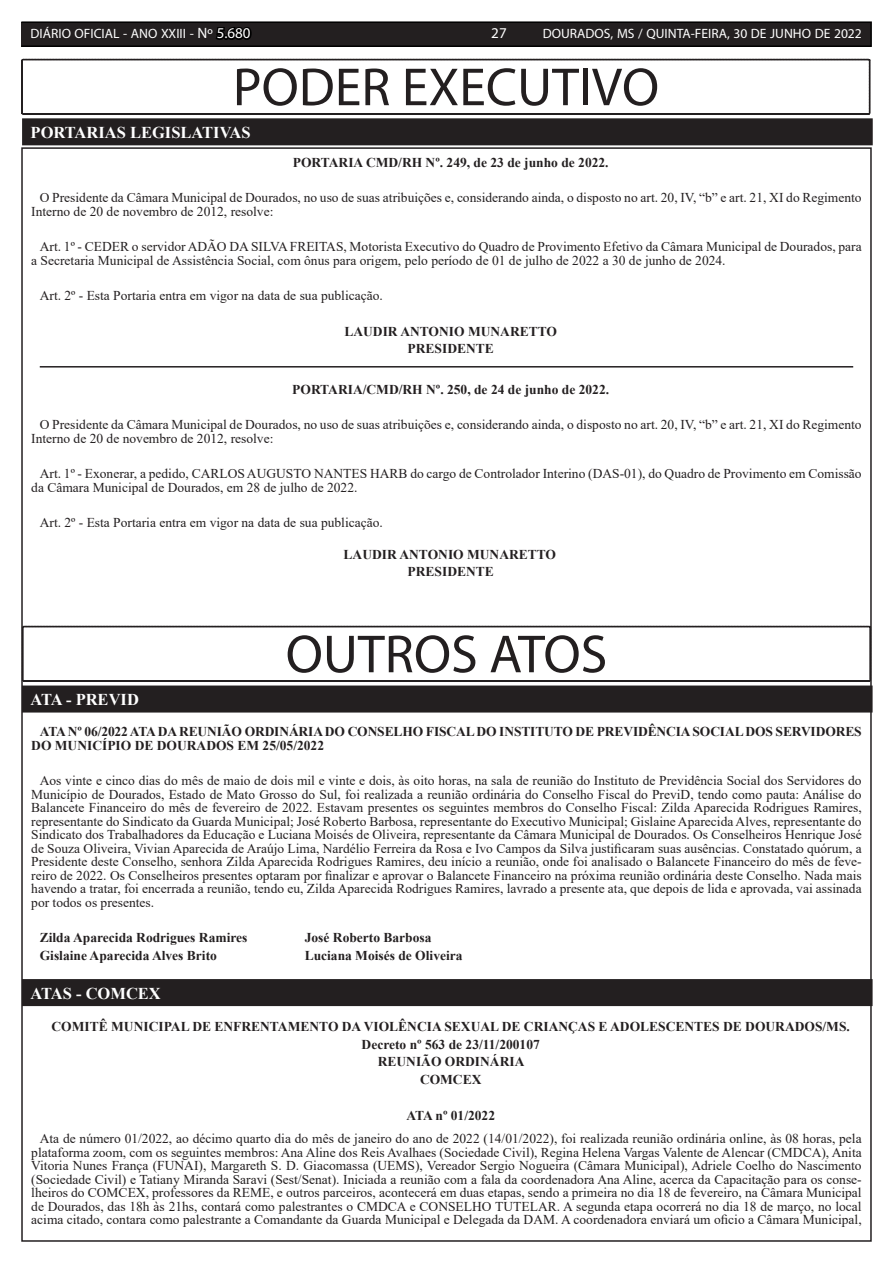
<style>
.page{position:relative;width:893px;height:1263px;background:#fff}
.page>*{position:absolute;margin:0;border:0;box-sizing:border-box;transform-origin:0 0}
.t1{font:54px "Myriad Pro";color:#231f20}
.TEXTO{font:700 16.5px "Times New Roman";color:#fff}
.t2{font:15px "Myriad Pro";color:#fff}
.TEXTO-2{font:13.5px/13.5px "Times New Roman";color:#231f20}
.TEXTO-3{font:700 13.5px/13.5px "Times New Roman";color:#231f20}
.t3{font:13.5px "Myriad Pro";color:#fff}
.s1{font-size:15px}
.s2{font-size:15px;color:#000}
</style>
<div class="page">
<div style="left:21px;top:22px;width:850px;height:24px;background:#231f20"></div>
<div style="left:21px;top:21px;width:851px;height:26px;border:2px solid #000"></div>
<div style="left:24px;top:120px;width:847px;height:23px;background:#231f20"></div>
<div style="left:22px;top:118px;width:851px;height:27px;border:4px solid #231f20"></div>
<hr style="left:40px;top:366px;width:813px;height:2px;background:#231f20">
<svg style="left:21px;top:59px;width:850px;height:56px"></svg>
<svg style="left:22px;top:625px;width:849px;height:57px"></svg>
<div style="left:24px;top:688px;width:846px;height:22px;background:#231f20"></div>
<div style="left:22px;top:685px;width:851px;height:27px;border:4px solid #231f20"></div>
<div style="left:24px;top:981px;width:846px;height:23px;background:#231f20"></div>
<div style="left:22px;top:979px;width:851px;height:27px;border:4px solid #231f20"></div>
<p class="t3" style="left:31px;top:26px;width:222px">DIÁRIO OFICIAL - ANO XXIII - <span class="s1">Nº</span> <span class="s2">5.680</span></p>
<p class="t2" style="left:491px;top:24px;width:17px">27</p>
<p class="t3" style="left:543px;top:26px;width:321px">DOURADOS, MS / QUINTA-FEIRA, 30 DE JUNHO DE 2022</p>
<p class="t1" style="left:233px;top:54px;width:428px">PODER EXECUTIVO</p>
<p class="TEXTO" style="left:31px;top:121px;width:221px">PORTARIAS LEGISLATIVAS</p>
<p class="TEXTO-3" style="left:293px;top:155px;width:317px">PORTARIA CMD/RH Nº. 249, de 23 de junho de 2022.</p>
<p class="TEXTO-2" style="left:31px;top:190px;width:832px;text-indent:9px">O Presidente da Câmara Municipal de Dourados, no uso de suas atribuições e, considerando ainda, o disposto no art. 20, IV, “b” e art. 21, XI do Regimento<br>Interno de 20 de novembro de 2012, resolve:</p>
<p class="TEXTO-2" style="left:31px;top:239px;width:832px;text-indent:9px">Art. 1º - CEDER o servidor ADÃO DA SILVA FREITAS, Motorista Executivo do Quadro de Provimento Efetivo da Câmara Municipal de Dourados, para a Secretaria Municipal de Assistência Social, com ônus para origem, pelo período de 01 de julho de 2022 a 30 de junho de 2024.</p>
<p class="TEXTO-2" style="left:40px;top:288px;width:345px">Art. 2º - Esta Portaria entra em vigor na data de sua publicação.</p>
<p class="TEXTO-3" style="left:344px;top:324px;width:214px">LAUDIR ANTONIO MUNARETTO</p>
<p class="TEXTO-3" style="left:408px;top:342px;width:88px">PRESIDENTE</p>
<p class="TEXTO-3" style="left:292px;top:382px;width:318px">PORTARIA/CMD/RH Nº. 250, de 24 de junho de 2022.</p>
<p class="TEXTO-2" style="left:31px;top:418px;width:832px;text-indent:9px">O Presidente da Câmara Municipal de Dourados, no uso de suas atribuições e, considerando ainda, o disposto no art. 20, IV, “b” e art. 21, XI do Regimento<br>Interno de 20 de novembro de 2012, resolve:</p>
<p class="TEXTO-2" style="left:31px;top:467px;width:832px;text-indent:9px">Art. 1º - Exonerar, a pedido, CARLOS AUGUSTO NANTES HARB do cargo de Controlador Interino (DAS-01), do Quadro de Provimento em Comissão da Câmara Municipal de Dourados, em 28 de julho de 2022.</p>
<p class="TEXTO-2" style="left:40px;top:516px;width:345px">Art. 2º - Esta Portaria entra em vigor na data de sua publicação.</p>
<p class="TEXTO-3" style="left:344px;top:547px;width:214px">LAUDIR ANTONIO MUNARETTO</p>
<p class="TEXTO-3" style="left:408px;top:565px;width:88px">PRESIDENTE</p>
<p class="TEXTO" style="left:30px;top:688px;width:110px">ATA - PREVID</p>
<p class="t1" style="left:286px;top:621px;width:323px">OUTROS ATOS</p>
<p class="TEXTO-3" style="left:31px;top:724px;width:832px;text-indent:9px">ATA Nº 06/2022 ATA DA REUNIÃO ORDINÁRIA DO CONSELHO FISCAL DO INSTITUTO DE PREVIDÊNCIA SOCIAL DOS SERVIDORES<br>DO MUNICÍPIO DE DOURADOS EM 25/05/2022</p>
<p class="TEXTO-2" style="left:31px;top:773px;width:832px;text-align:justify;text-indent:9px">Aos vinte e cinco dias do mês de maio de dois mil e vinte e dois, às oito horas, na sala de reunião do Instituto de Previdência Social dos Servidores do Município de Dourados, Estado de Mato Grosso do Sul, foi realizada a reunião ordinária do Conselho Fiscal do PreviD, tendo como pauta: Análise do Balancete Financeiro do mês de fevereiro de 2022. Estavam presentes os seguintes membros do Conselho Fiscal: Zilda Aparecida Rodrigues Ramires, representante do Sindicato da Guarda Municipal; José Roberto Barbosa, representante do Executivo Municipal; Gislaine Aparecida Alves, representante do Sindicato dos Trabalhadores da Educação e Luciana Moisés de Oliveira, representante da Câmara Municipal de Dourados. Os Conselheiros Henrique José de Souza Oliveira, Vivian Aparecida de Araújo Lima, Nardélio Ferreira da Rosa e Ivo Campos da Silva justificaram suas ausências. Constatado quórum, a Presidente deste Conselho, senhora Zilda Aparecida Rodrigues Ramires, deu início a reunião, onde foi analisado o Balancete Financeiro do mês de feve&shy;reiro de 2022. Os Conselheiros presentes optaram por finalizar e aprovar o Balancete Financeiro na próxima reunião ordinária deste Conselho. Nada mais havendo a tratar, foi encerrada a reunião, tendo eu, Zilda Aparecida Rodrigues Ramires, lavrado a presente ata, que depois de lida e aprovada, vai assinada por todos os presentes.</p>
<p class="TEXTO-3" style="left:40px;top:930px;width:209px">Zilda Aparecida Rodrigues Ramires</p>
<p class="TEXTO-3" style="left:305px;top:930px;width:128px">José Roberto Barbosa</p>
<p class="TEXTO-3" style="left:40px;top:948px;width:179px">Gislaine Aparecida Alves Brito</p>
<p class="TEXTO-3" style="left:305px;top:948px;width:159px">Luciana Moisés de Oliveira</p>
<p class="TEXTO" style="left:30px;top:981px;width:132px">ATAS - COMCEX</p>
<p class="TEXTO-3" style="left:52px;top:1019px;width:800px">COMITÊ MUNICIPAL DE ENFRENTAMENTO DA VIOLÊNCIA SEXUAL DE CRIANÇAS E ADOLESCENTES DE DOURADOS/MS.</p>
<p class="TEXTO-3" style="left:362px;top:1037px;width:180px">Decreto nº 563 de 23/11/200107</p>
<p class="TEXTO-3" style="left:378px;top:1055px;width:148px">REUNIÃO ORDINÁRIA</p>
<p class="TEXTO-3" style="left:420px;top:1072px;width:63px">COMCEX</p>
<p class="TEXTO-3" style="left:406px;top:1108px;width:90px">ATA nº 01/2022</p>
<p class="TEXTO-2" style="left:31px;top:1131px;width:832px;text-align:justify;text-indent:9px">Ata de número 01/2022, ao décimo quarto dia do mês de janeiro do ano de 2022 (14/01/2022), foi realizada reunião ordinária online, às 08 horas, pela plataforma zoom, com os seguintes membros: Ana Aline dos Reis Avalhaes (Sociedade Civil), Regina Helena Vargas Valente de Alencar (CMDCA), Anita Vitoria Nunes França (FUNAI), Margareth S. D. Giacomassa (UEMS), Vereador Sergio Nogueira (Câmara Municipal), Adriele Coelho do Nascimento (Sociedade Civil) e Tatiany Miranda Saravi (Sest/Senat). Iniciada a reunião com a fala da coordenadora Ana Aline, acerca da Capacitação para os conse&shy;lheiros do COMCEX, professores da REME, e outros parceiros, acontecerá em duas etapas, sendo a primeira no dia 18 de fevereiro, na Câmara Municipal de Dourados, das 18h às 21hs, contará como palestrantes o CMDCA e CONSELHO TUTELAR. A segunda etapa ocorrerá no dia 18 de março, no local acima citado, contara como palestrante a Comandante da Guarda Municipal e Delegada da DAM. A coordenadora enviará um oficio a Câmara Municipal,</p>
</div>
